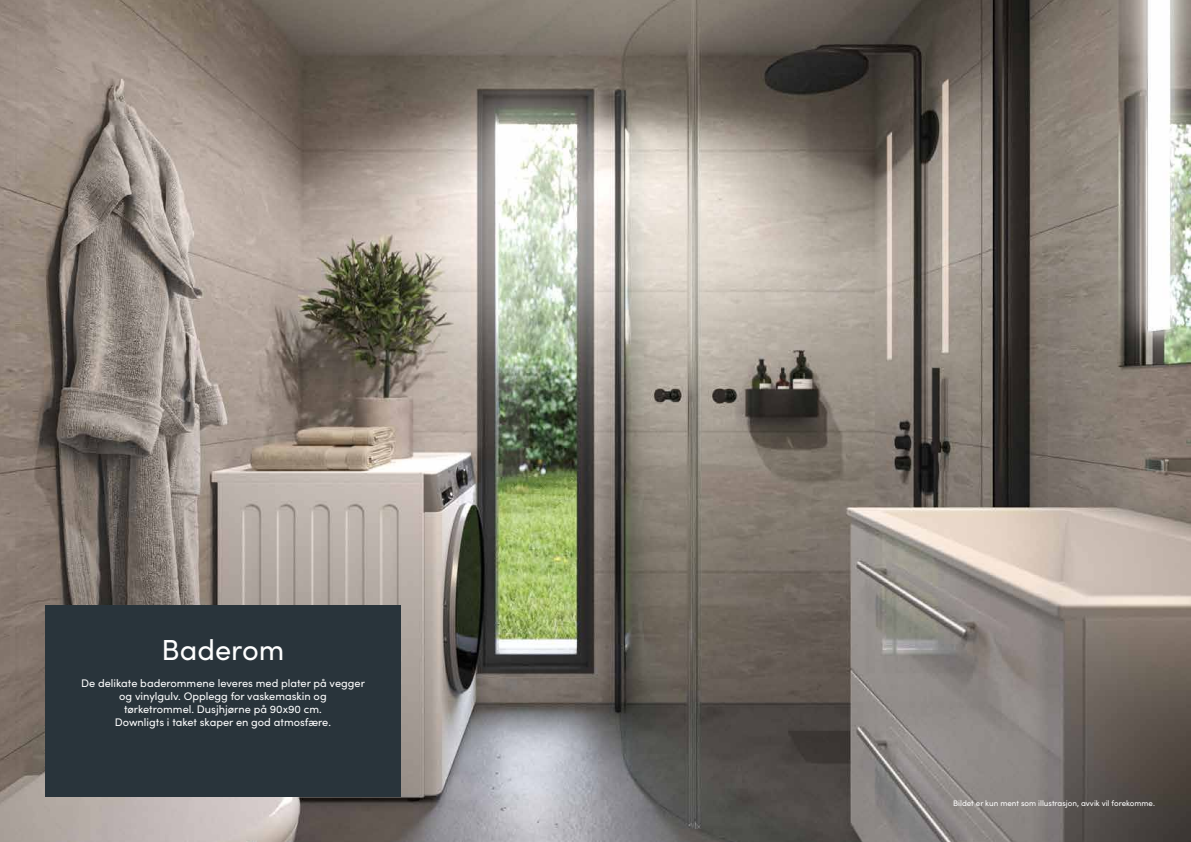
<style>
.page{position:relative;width:1191px;height:842px;background:#fff}
.page>*{position:absolute;margin:0;border:0;box-sizing:border-box;transform-origin:0 0}
.t1{font:29px "Sofia Pro";color:#fff}
.t2{font:11px/13.2px "Sofia Pro";color:#fff;text-align:center}
.t3{font:8px "Sofia Pro";color:#fff}
</style>
<div class="page">
<img style="left:0;top:0;width:1191px;height:842px">
<div style="left:45px;top:605px;width:355px;height:192px;background:#29343b"></div>
<h1 class="t1" style="left:161px;top:629px;width:124px">Baderom</h1>
<p class="t2" style="left:81px;top:675px;width:285px">De delikate baderommene leveres med plater på vegger og vinylgulv. Opplegg for vaskemaskin og<br>tørketrommel. Dusjhjørne på 90x90 cm.<br>Downligts i taket skaper en god atmosfære.</p>
<p class="t3" style="left:953px;top:797px;width:203px">Bildet er kun ment som illustrasjon, avvik vil forekomme.</p>
</div>
